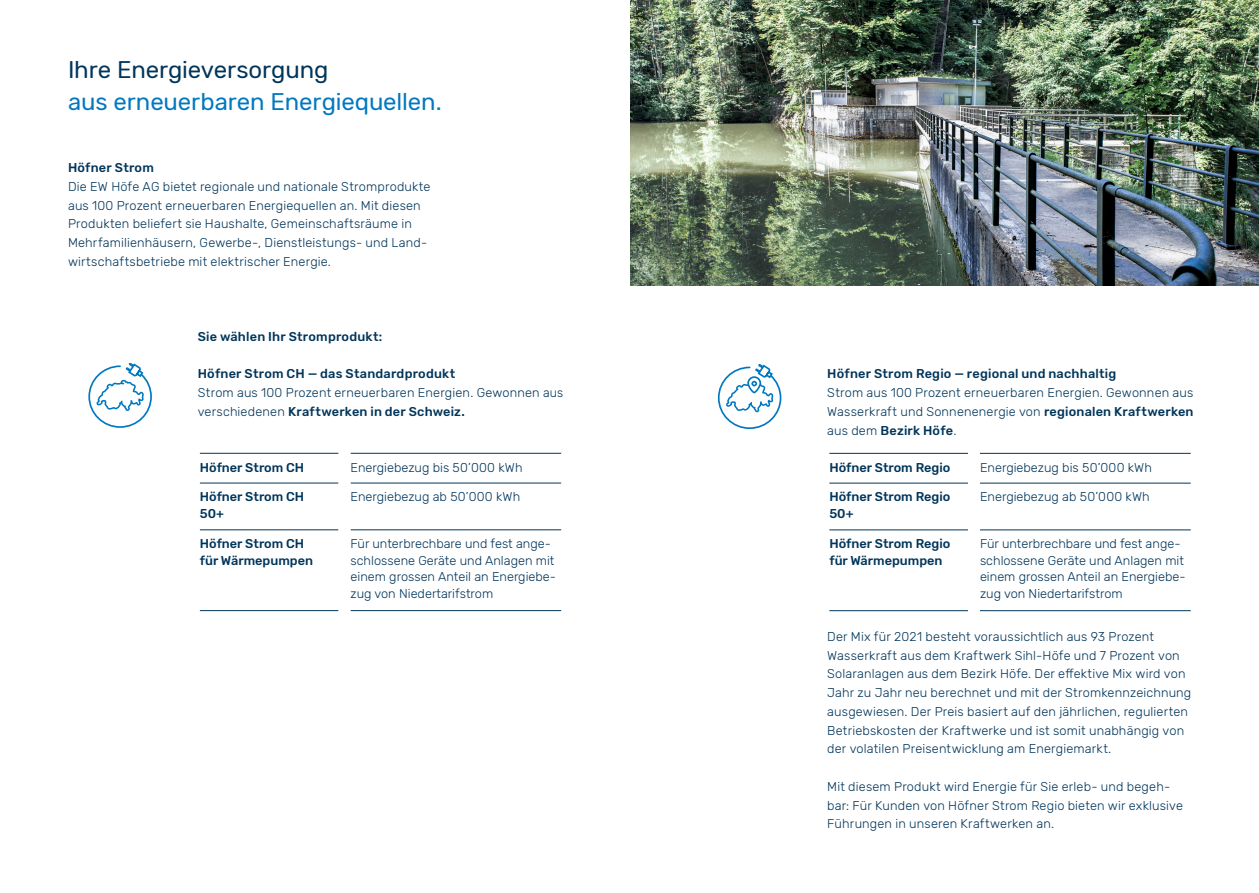
<style>
.page{position:relative;width:1259px;height:893px;background:#fff}
.page>*{position:absolute;margin:0;border:0;box-sizing:border-box;transform-origin:0 0}
.t1{font:24px "Rubik";letter-spacing:-.005em;color:#0078c0}
.t2{font:24px "Rubik";letter-spacing:-.005em;color:#00355a}
.t3{font:300 12.75px/18.8px "Rubik";letter-spacing:.01em;color:#00355a}
.t4{font:500 12.75px/16.5px "Rubik";color:#00355a}
.s1{font-weight:500}
</style>
<div class="page">
<svg style="left:88px;top:363px;width:64px;height:65px"></svg>
<svg style="left:718px;top:364px;width:63px;height:65px"></svg>
<hr style="left:200px;top:453px;width:138px;height:1px;background:#00355a">
<hr style="left:350px;top:453px;width:211px;height:1px;background:#00355a">
<hr style="left:200px;top:483px;width:138px;height:1px;background:#00355a">
<hr style="left:350px;top:483px;width:211px;height:1px;background:#00355a">
<hr style="left:200px;top:530px;width:138px;height:1px;background:#00355a">
<hr style="left:350px;top:530px;width:211px;height:1px;background:#00355a">
<hr style="left:200px;top:610px;width:138px;height:1px;background:#00355a">
<hr style="left:350px;top:610px;width:211px;height:1px;background:#00355a">
<hr style="left:829px;top:453px;width:139px;height:1px;background:#00355a">
<hr style="left:980px;top:453px;width:210px;height:1px;background:#00355a">
<hr style="left:829px;top:483px;width:139px;height:1px;background:#00355a">
<hr style="left:980px;top:483px;width:210px;height:1px;background:#00355a">
<hr style="left:829px;top:530px;width:139px;height:1px;background:#00355a">
<hr style="left:980px;top:530px;width:210px;height:1px;background:#00355a">
<hr style="left:829px;top:610px;width:139px;height:1px;background:#00355a">
<hr style="left:980px;top:610px;width:210px;height:1px;background:#00355a">
<img style="left:631px;top:0;width:628px;height:286px">
<h1 class="t2" style="left:68px;top:56px;width:262px">Ihre Energieversorgung</h1>
<h1 class="t1" style="left:68px;top:88px;width:375px">aus erneuerbaren Energiequellen.</h1>
<p class="t4" style="left:68px;top:160px;width:87px">Höfner Strom</p>
<p class="t3" style="left:68px;top:177px;width:364px">Die EW Höfe AG bietet regionale und nationale Stromprodukte aus 100 Prozent erneuerbaren Energiequellen an. Mit diesen Produkten beliefert sie Haushalte, Gemeinschaftsräume in Mehrfamilienhäusern, Gewerbe-, Dienstleistungs- und Land&shy;wirtschaftsbetriebe mit elektrischer Energie.</p>
<p class="t4" style="left:198px;top:328px;width:186px">Sie wählen Ihr Stromprodukt:</p>
<p class="t4" style="left:198px;top:366px;width:259px">Höfner Strom CH — das Standardprodukt</p>
<p class="t3" style="left:198px;top:384px;width:367px">Strom aus 100 Prozent erneuerbaren Energien. Gewonnen aus verschiedenen <span class="s1">Kraftwerken in der Schweiz.</span></p>
<p class="t4" style="left:200px;top:459px;width:106px">Höfner Strom CH</p>
<p class="t3" style="left:350px;top:458px;width:173px">Energiebezug bis 50’000 kWh</p>
<p class="t4" style="left:200px;top:489px;width:106px">Höfner Strom CH<br>50+</p>
<p class="t3" style="left:350px;top:488px;width:171px">Energiebezug ab 50’000 kWh</p>
<p class="t4" style="left:200px;top:536px;width:115px">Höfner Strom CH für Wärmepumpen</p>
<p class="t3" style="left:350px;top:536px;width:207px;line-height:16.5px">Für unterbrechbare und fest ange&shy;schlossene Geräte und Anlagen mit einem grossen Anteil an Energiebe&shy;zug von Niedertarifstrom</p>
<p class="t4" style="left:827px;top:366px;width:290px">Höfner Strom Regio — regional und nachhaltig</p>
<p class="t3" style="left:827px;top:384px;width:368px;text-align:justify">Strom aus 100 Prozent erneuerbaren Energien. Gewonnen aus Wasserkraft und Sonnenenergie von <span class="s1">regionalen Kraftwerken </span>aus dem <span class="s1">Bezirk Höfe</span>.</p>
<p class="t4" style="left:829px;top:459px;width:123px">Höfner Strom Regio</p>
<p class="t3" style="left:980px;top:458px;width:173px">Energiebezug bis 50’000 kWh</p>
<p class="t4" style="left:829px;top:489px;width:123px">Höfner Strom Regio<br>50+</p>
<p class="t3" style="left:980px;top:488px;width:171px">Energiebezug ab 50’000 kWh</p>
<p class="t4" style="left:829px;top:536px;width:123px">Höfner Strom Regio für Wärmepumpen</p>
<p class="t3" style="left:980px;top:536px;width:207px;line-height:16.5px">Für unterbrechbare und fest ange&shy;schlossene Geräte und Anlagen mit einem grossen Anteil an Energiebe&shy;zug von Niedertarifstrom</p>
<p class="t3" style="left:827px;top:627px;width:366px">Der Mix für 2021 besteht voraussichtlich aus 93 Prozent Wasserkraft aus dem Kraftwerk Sihl-Höfe und 7 Prozent von Solaranlagen aus dem Bezirk Höfe. Der effektive Mix wird von Jahr zu Jahr neu berechnet und mit der Stromkennzeichnung ausgewiesen. Der Preis basiert auf den jährlichen, regulierten Betriebskosten der Kraftwerke und ist somit unabhängig von der volatilen Preisentwicklung am Energiemarkt.</p>
<p class="t3" style="left:827px;top:777px;width:357px">Mit diesem Produkt wird Energie für Sie erleb- und begeh&shy;bar: Für Kunden von Höfner Strom Regio bieten wir exklusive<br>Führungen in unseren Kraftwerken an.</p>
</div>
